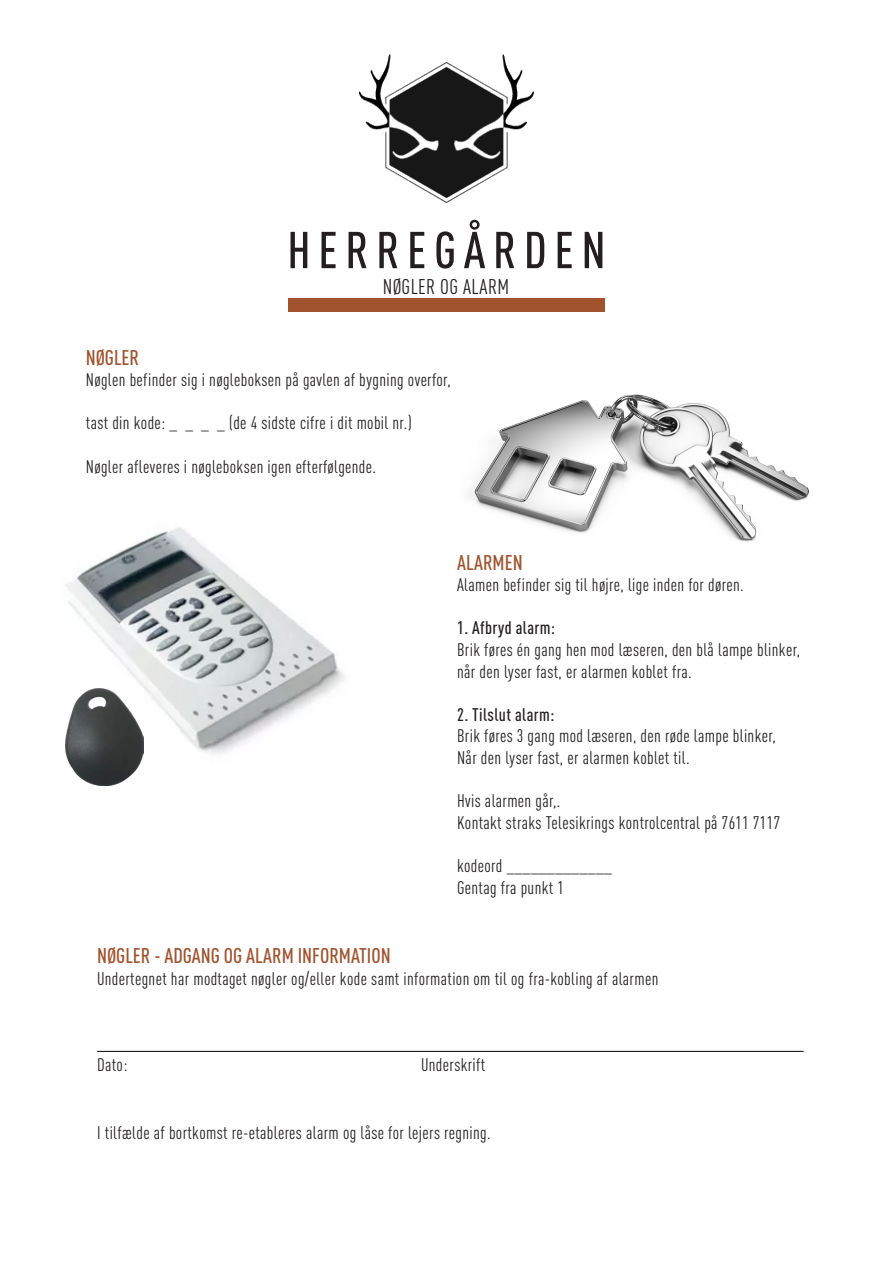
<style>
.page{position:relative;width:893px;height:1263px;background:#fff}
.page>*{position:absolute;margin:0;border:0;box-sizing:border-box;transform-origin:0 0}
.t1{font:500 51px "DIN Cond";letter-spacing:.15em;color:#231f20}
.CAPS_Overskrift_Oran{font:500 21px "DIN Cond";color:#a1532e}
.t2{font:21px "DIN Cond";letter-spacing:.02em;color:#231f20}
.Brødtekst{font:18px "DIN Cond";letter-spacing:.02em;color:#231f20}
.Brødtekst-2{font:500 18px "DIN Cond";letter-spacing:.02em;color:#231f20}
</style>
<div class="page">
<div style="left:288px;top:298px;width:317px;height:13px;background:#a1532e"></div>
<img style="left:359px;top:54px;width:175px;height:149px">
<img style="left:66px;top:527px;width:279px;height:228px">
<img style="left:65px;top:689px;width:78px;height:96px">
<img style="left:468px;top:394px;width:342px;height:148px">
<hr style="left:97px;top:1051px;width:707px;height:1px;background:#231f20">
<p class="t1" style="left:287px;top:220px;width:320px">HERREGÅRDEN</p>
<p class="t2" style="left:383px;top:275px;width:128px">NØGLER OG ALARM</p>
<p class="CAPS_Overskrift_Oran" style="left:86px;top:345px;width:55px">NØGLER</p>
<p class="Brødtekst" style="left:86px;top:369px;width:366px">Nøglen befinder sig i nøgleboksen på gavlen af bygning overfor,</p>
<p class="Brødtekst" style="left:86px;top:412px;width:327px">tast din kode: _ _ _ _ (de 4 sidste cifre i dit mobil nr.)</p>
<p class="Brødtekst" style="left:86px;top:456px;width:292px">Nøgler afleveres i nøgleboksen igen efterfølgende.</p>
<p class="CAPS_Overskrift_Oran" style="left:457px;top:550px;width:67px">ALARMEN</p>
<p class="Brødtekst" style="left:457px;top:574px;width:288px">Alamen befinder sig til højre, lige inden for døren.</p>
<p class="Brødtekst-2" style="left:457px;top:617px;width:100px">1. Afbryd alarm:</p>
<p class="Brødtekst" style="left:457px;top:639px;width:344px">Brik føres én gang hen mod læseren, den blå lampe blinker,</p>
<p class="Brødtekst" style="left:457px;top:661px;width:236px">når den lyser fast, er alarmen koblet fra.</p>
<p class="Brødtekst-2" style="left:457px;top:704px;width:99px">2. Tilslut alarm:</p>
<p class="Brødtekst" style="left:457px;top:726px;width:320px">Brik føres 3 gang mod læseren, den røde lampe blinker,</p>
<p class="Brødtekst" style="left:457px;top:747px;width:234px">Når den lyser fast, er alarmen koblet til.</p>
<p class="Brødtekst" style="left:457px;top:790px;width:105px">Hvis alarmen går,.</p>
<p class="Brødtekst" style="left:457px;top:812px;width:325px">Kontakt straks Telesikrings kontrolcentral på 7611 7117</p>
<p class="Brødtekst" style="left:457px;top:855px;width:156px">kodeord _____________</p>
<p class="Brødtekst" style="left:457px;top:877px;width:108px">Gentag fra punkt 1</p>
<p class="CAPS_Overskrift_Oran" style="left:97px;top:943px;width:295px">NØGLER - ADGANG OG ALARM INFORMATION</p>
<p class="Brødtekst" style="left:97px;top:968px;width:563px">Undertegnet har modtaget nøgler og/eller kode samt information om til og fra-kobling af alarmen</p>
<p class="Brødtekst" style="left:97px;top:1054px;width:32px">Dato:</p>
<p class="Brødtekst" style="left:421px;top:1054px;width:66px">Underskrift</p>
<p class="Brødtekst" style="left:97px;top:1122px;width:395px">I tilfælde af bortkomst re-etableres alarm og låse for lejers regning.</p>
</div>
